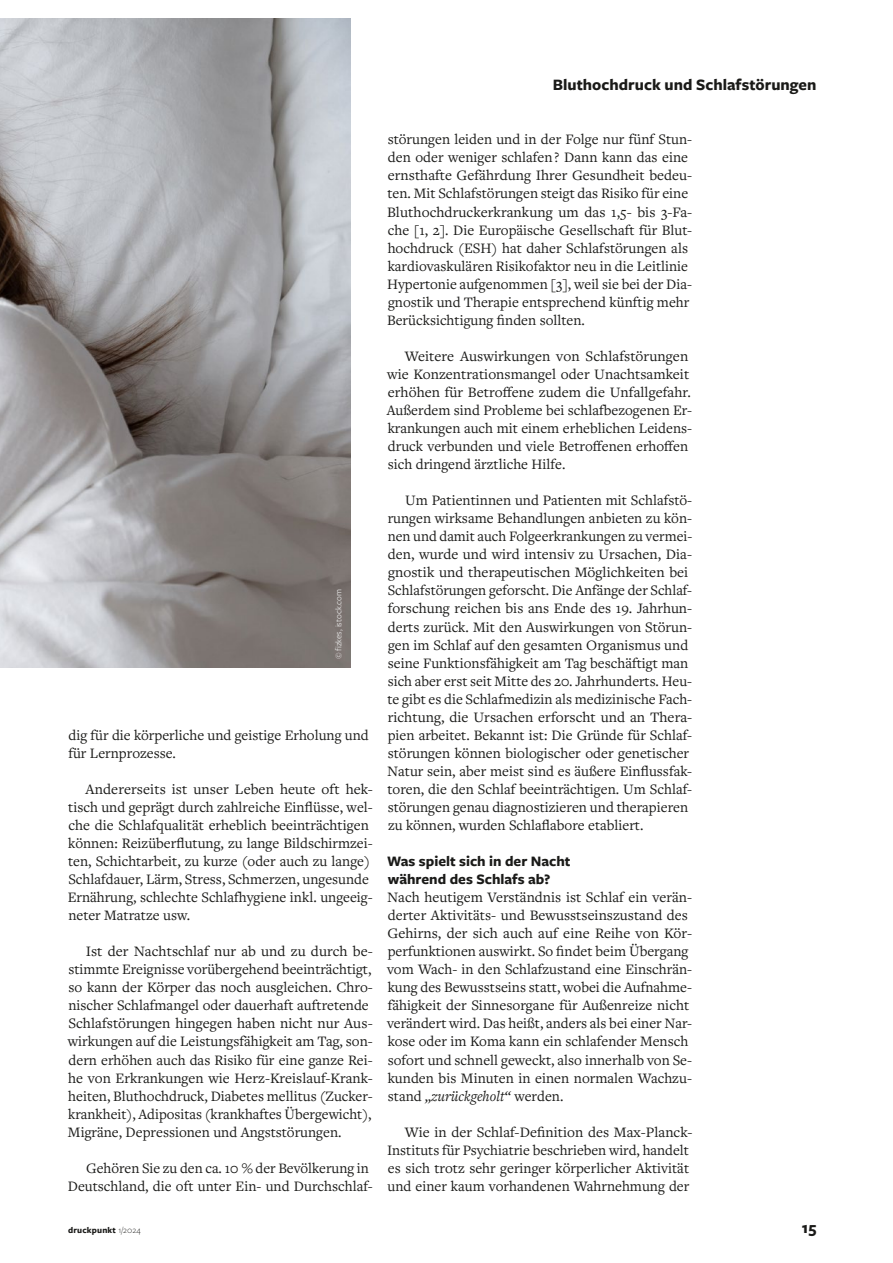
<style>
.page{position:relative;width:893px;height:1263px;background:#fff}
.page>*{position:absolute;margin:0;border:0;box-sizing:border-box;transform-origin:0 0}
.t1{font:700 16.5px "Freight Sans Pro";color:#1a1a18}
.t2{font:15px/18px "Freight Text Pro";color:#1a1a18}
.t3{font:700 15px/18px "Freight Sans Pro";color:#1a1a18}
.t4{font:9px "Freight Sans Pro";color:#e9e9e9}
.t5{font:700 9px "Freight Sans Pro";letter-spacing:.02em;color:#1a1a18}
.s1{font-style:italic}
.s2{font-weight:300}
</style>
<div class="page">
<img style="left:0;top:18px;width:350px;height:650px">
<p class="t1" style="left:553px;top:73px;width:265px">Bluthochdruck und Schlafstörungen</p>
<p class="t4" style="left:333px;top:659px;width:71px;rotate:-90deg">© fizkes, istock.com</p>
<p class="t2" style="left:68px;top:725px;width:302px">dig für die körperliche und geistige Erholung und für Lernprozesse.</p>
<p class="t2" style="left:68px;top:779px;width:307px;text-indent:18px">Andererseits ist unser Leben heute oft hek&shy;tisch und geprägt durch zahlreiche Einflüsse, wel&shy;che die Schlafqualität erheblich beeinträchtigen können: Reizüberflutung, zu lange Bildschirmzei&shy;ten, Schichtarbeit, zu kurze (oder auch zu lange)<br>Schlafdauer, Lärm, Stress, Schmerzen, ungesunde Ernährung, schlechte Schlafhygiene inkl. ungeeig&shy;neter Matratze usw.</p>
<p class="t2" style="left:68px;top:942px;width:306px;text-indent:18px">Ist der Nachtschlaf nur ab und zu durch be&shy;stimmte Ereignisse vorübergehend beeinträchtigt, so kann der Körper das noch ausgleichen. Chro&shy;nischer Schlafmangel oder dauerhaft auftretende Schlafstörungen hingegen haben nicht nur Aus&shy;wirkungen auf die Leistungsfähigkeit am Tag, son&shy;dern erhöhen auch das Risiko für eine ganze Rei&shy;he von Erkrankungen wie Herz-Kreislauf-Krank&shy;heiten, Bluthochdruck, Diabetes mellitus (Zucker&shy;krankheit), Adipositas (krankhaftes Übergewicht), Migräne, Depressionen und Angststörungen.</p>
<p class="t2" style="left:68px;top:1158px;width:306px;text-align:right">Gehören Sie zu den ca. 10 % der Bevölkerung in<br>Deutschland, die oft unter Ein- und Durchschlaf-</p>
<p class="t2" style="left:387px;top:130px;width:307px">störungen leiden und in der Folge nur fünf Stun&shy;den oder weniger schlafen? Dann kann das eine ernsthafte Gefährdung Ihrer Gesundheit bedeu&shy;ten. Mit Schlafstörungen steigt das Risiko für eine Bluthochdruckerkrankung um das 1,5- bis 3-Fa&shy;che [1, 2]. Die Europäische Gesellschaft für Blut&shy;hochdruck (ESH) hat daher Schlafstörungen als kardiovaskulären Risikofaktor neu in die Leitlinie Hypertonie aufgenommen [3], weil sie bei der Dia&shy;gnostik und Therapie entsprechend künftig mehr Berücksichtigung finden sollten.</p>
<p class="t2" style="left:387px;top:346px;width:307px;text-indent:18px">Weitere Auswirkungen von Schlafstörungen wie Konzentrationsmangel oder Unachtsamkeit erhöhen für Betroffene zudem die Unfallgefahr.<br>Außerdem sind Probleme bei schlafbezogenen Er&shy;krankungen auch mit einem erheblichen Leidens&shy;druck verbunden und viele Betroffenen erhoffen sich dringend ärztliche Hilfe.</p>
<p class="t2" style="left:387px;top:491px;width:307px;text-indent:18px">Um Patientinnen und Patienten mit Schlafstö&shy;rungen wirksame Behandlungen anbieten zu kön&shy;nen und damit auch Folgeerkrankungen zu vermei&shy;den, wurde und wird intensiv zu Ursachen, Dia&shy;gnostik und therapeutischen Möglichkeiten bei Schlafstörungen geforscht. Die Anfänge der Schlaf&shy;forschung reichen bis ans Ende des 19. Jahrhun&shy;derts zurück. Mit den Auswirkungen von Störun&shy;gen im Schlaf auf den gesamten Organismus und seine Funktionsfähigkeit am Tag beschäftigt man sich aber erst seit Mitte des 20. Jahrhunderts. Heu&shy;te gibt es die Schlafmedizin als medizinische Fach&shy;richtung, die Ursachen erforscht und an Thera&shy;pien arbeitet. Bekannt ist: Die Gründe für Schlaf&shy;störungen können biologischer oder genetischer Natur sein, aber meist sind es äußere Einflussfak&shy;toren, die den Schlaf beeinträchtigen. Um Schlaf&shy;störungen genau diagnostizieren und therapieren zu können, wurden Schlaflabore etabliert.</p>
<p class="t3" style="left:387px;top:851px;width:185px">Was spielt sich in der Nacht während des Schlafs ab?</p>
<p class="t2" style="left:387px;top:888px;width:307px">Nach heutigem Verständnis ist Schlaf ein verän&shy;derter Aktivitäts- und Bewusstseinszustand des Gehirns, der sich auch auf eine Reihe von Kör&shy;perfunktionen auswirkt. So findet beim Übergang vom Wach- in den Schlafzustand eine Einschrän&shy;kung des Bewusstseins statt, wobei die Aufnahme&shy;fähigkeit der Sinnesorgane für Außenreize nicht verändert wird. Das heißt, anders als bei einer Nar&shy;kose oder im Koma kann ein schlafender Mensch sofort und schnell geweckt, also innerhalb von Se&shy;kunden bis Minuten in einen normalen Wachzu&shy;stand <span class="s1">„zurückgeholt“</span> werden.</p>
<p class="t2" style="left:387px;top:1122px;width:307px;text-indent:18px">Wie in der Schlaf-Definition des Max-Planck-Instituts für Psychiatrie beschrieben wird, handelt es sich trotz sehr geringer körperlicher Aktivität und einer kaum vorhandenen Wahrnehmung der</p>
<p class="t5" style="left:68px;top:1223px;width:74px">druckpunkt <span class="s2">1/2024</span></p>
<p class="t1" style="left:802px;top:1216px;width:16px">15</p>
</div>
